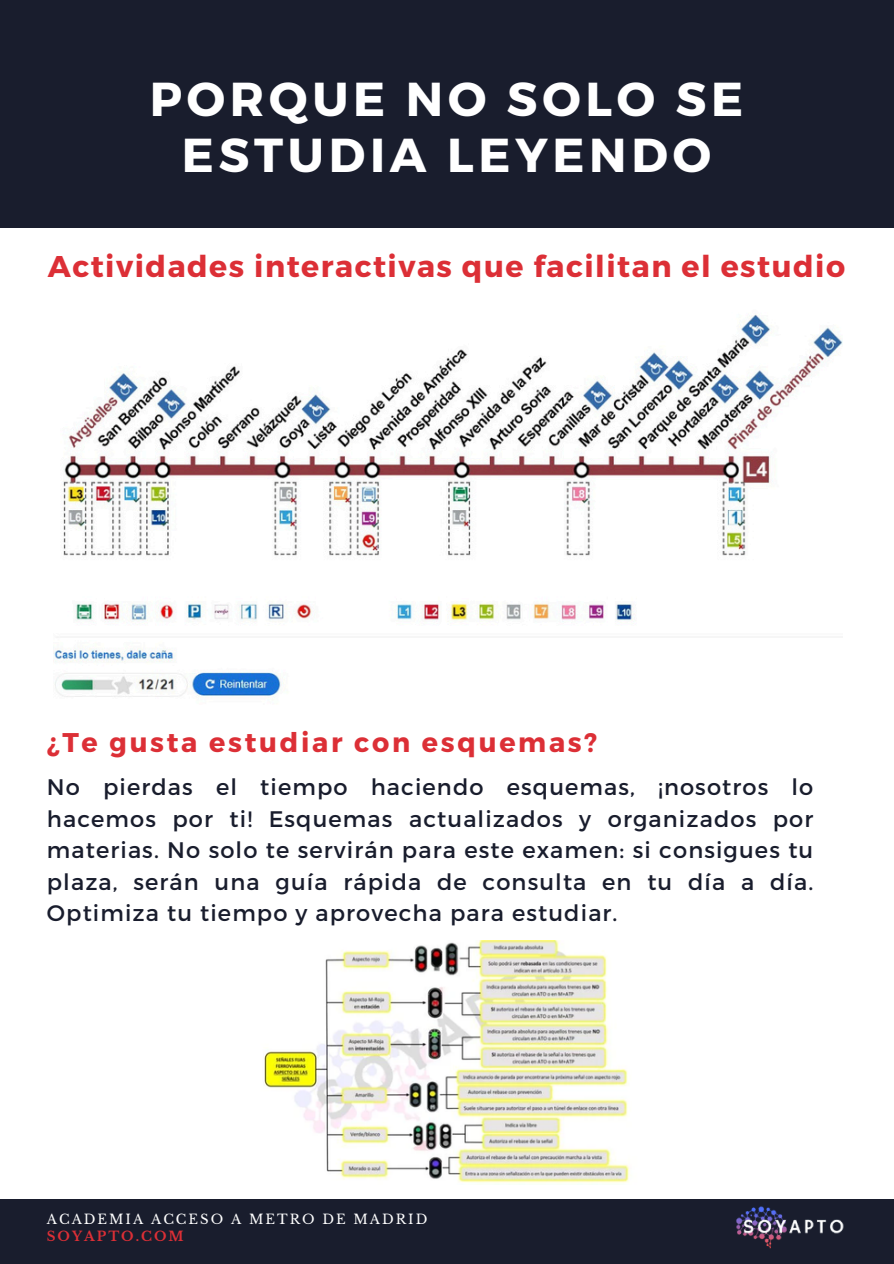
<style>
.page{position:relative;width:894px;height:1264px;background:#fff}
.page>*{position:absolute;margin:0;border:0;box-sizing:border-box;transform-origin:0 0}
.t1{font:700 47.55px/55.2px "Montserrat";letter-spacing:.1em;color:#fff;text-align:center}
.t2{font:700 30px "Montserrat";letter-spacing:.05em;color:#dc2f36}
.t3{font:700 27px "Montserrat";letter-spacing:.1em;color:#dc2f36}
.t4{font:22.5px/31.5px "Montserrat";letter-spacing:.05em;color:#191d2d;text-align:justify}
.t5{font:13.2px "Libre Baskerville";letter-spacing:.15em;color:#fff}
.t6{font:700 13.2px "Libre Baskerville";letter-spacing:.15em;color:#dc2f36}
</style>
<div class="page">
<div style="left:0;top:0;width:893px;height:227px;background:#191d2d"></div>
<div style="left:0;top:1199px;width:893px;height:64px;background:#191d2d"></div>
<img style="left:736px;top:1206px;width:108px;height:43px">
<img style="left:53px;top:314px;width:789px;height:386px">
<img style="left:264px;top:940px;width:366px;height:243px">
<p class="t1" style="left:150px;top:69px;width:594px">PORQUE NO SOLO SE<br>ESTUDIA LEYENDO</p>
<p class="t2" style="left:48px;top:246px;width:798px">Actividades interactivas que facilitan el estudio</p>
<h2 class="t3" style="left:47px;top:725px;width:551px">¿Te gusta estudiar con esquemas?</h2>
<h1 class="t4" style="left:47px;top:770px;width:767px">No pierdas el tiempo haciendo esquemas, ¡nosotros lo hacemos por ti! Esquemas actualizados y organizados por materias. No solo te servirán para este examen: si consigues tu plaza, serán una guía rápida de consulta en tu día a día.<br>Optimiza tu tiempo y aprovecha para estudiar.</h1>
<h2 class="t5" style="left:47px;top:1210px;width:382px">ACADEMIA ACCESO A METRO DE MADRID</h2>
<h3 class="t6" style="left:47px;top:1228px;width:138px">SOYAPTO.COM</h3>
</div>
